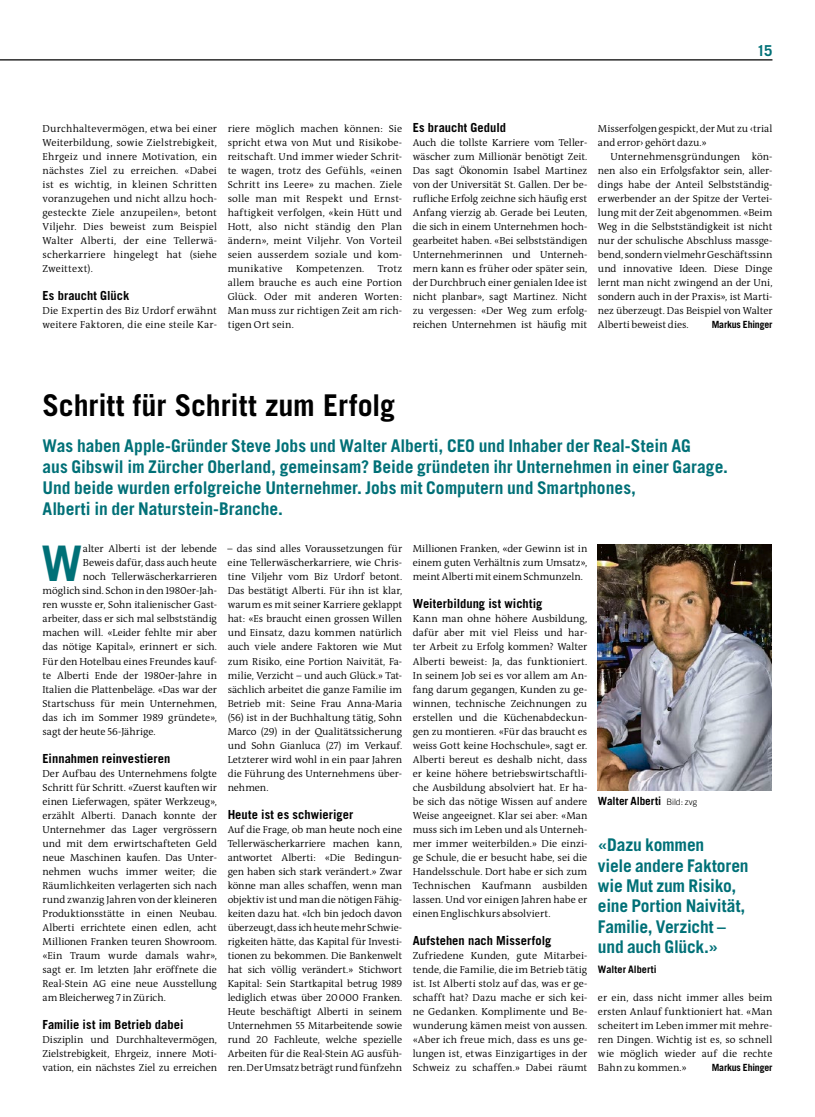
<style>
.page{position:relative;width:815px;height:1117px;background:#fff}
.page>*{position:absolute;margin:0;border:0;box-sizing:border-box;transform-origin:0 0}
.t1{font:49px "Trade Gothic Bold Two";color:#007077}
.t2{font:700 30px "Trade Gothic";letter-spacing:-.005em;color:#000}
.t3{font:700 17.5px/20.2px "Trade Gothic";letter-spacing:-.005em;color:#007077}
.t4{font:700 15px "Trade Gothic";color:#007077}
.t5{font:700 12.5px "Trade Gothic";letter-spacing:.005em;color:#000}
.t6{font:700 11.25px "Trade Gothic";color:#000}
.t7{font:300 10.25px/14px "The Antiqua B4 FN Semi";color:#000;text-align:justify}
.t8{font:700 10.25px "Trade Gothic";letter-spacing:.01em;color:#000}
.t9{font:700 9.88px "Trade Gothic";letter-spacing:-.02em;color:#000}
.s1{font-weight:300;font-size:8.75px}
</style>
<div class="page">
<hr style="left:0;top:59px;width:772px;height:1px;background:#000">
<img style="left:597px;top:544px;width:175px;height:246px">
<h3 class="t4" style="left:757px;top:41px;width:17px">15</h3>
<p class="t7" style="left:43px;top:122px;width:176px">Durchhaltevermögen, etwa bei einer Weiterbildung, sowie Zielstrebigkeit, Ehrgeiz und innere Motivation, ein nächstes Ziel zu erreichen. «Dabei ist es wichtig, in kleinen Schritten voranzugehen und nicht allzu hoch&shy;gesteckte Ziele anzupeilen», betont Viljehr. Dies beweist zum Beispiel Walter Alberti, der eine Tellerwä&shy;scherkarriere hingelegt hat (siehe Zweittext).</p>
<p class="t5" style="left:43px;top:288px;width:88px">Es braucht Glück</p>
<p class="t7" style="left:43px;top:304px;width:176px">Die Expertin des Biz Urdorf erwähnt weitere Faktoren, die eine steile Kar-</p>
<p class="t7" style="left:228px;top:122px;width:176px">riere möglich machen können: Sie spricht etwa von Mut und Risikobe&shy;reitschaft. Und immer wieder Schrit&shy;te wagen, trotz des Gefühls, «einen Schritt ins Leere» zu machen. Ziele solle man mit Respekt und Ernst&shy;haftigkeit verfolgen, «kein Hütt und Hott, also nicht ständig den Plan ändern», meint Viljehr. Von Vorteil seien ausserdem soziale und kom&shy;munikative</p>
<p class="t7" style="left:228px;top:262px;width:176px;text-indent:150px">Trotz allem brauche es auch eine Portion Glück. Oder mit anderen Worten:<br>Man muss zur richtigen Zeit am rich&shy;tigen Ort sein.</p>
<p class="t7" style="left:296px;top:262px;width:70px">Kompetenzen.</p>
<p class="t5" style="left:413px;top:120px;width:95px">Es braucht Geduld</p>
<p class="t7" style="left:413px;top:136px;width:176px">Auch die tollste Karriere vom Teller&shy;wäscher zum Millionär benötigt Zeit.<br>Das sagt Ökonomin Isabel Martinez von der Universität St. Gallen. Der be&shy;rufliche Erfolg zeichne sich häufig erst Anfang vierzig ab. Gerade bei Leuten, die sich in einem Unternehmen hoch&shy;gearbeitet haben. «Bei selbstständigen Unternehmerinnen und Unterneh&shy;mern kann es früher oder später sein, der Durchbruch einer genialen Idee ist nicht planbar», sagt Martinez. Nicht zu vergessen: «Der Weg zum erfolg&shy;reichen Unternehmen ist häufig mit</p>
<p class="t7" style="left:598px;top:122px;width:176px">Misserfolgen gespickt, der Mut zu ‹trial and error› gehört dazu.»</p>
<p class="t7" style="left:598px;top:150px;width:176px;text-indent:12px">Unternehmensgründungen kön&shy;nen also ein Erfolgsfaktor sein, aller&shy;dings habe der Anteil Selbstständig&shy;erwerbender an der Spitze der Vertei&shy;lung mit der Zeit abgenommen. «Beim Weg in die Selbstständigkeit ist nicht nur der schulische Abschluss massge&shy;bend, sondern vielmehr Geschäftssinn und innovative Ideen. Diese Dinge lernt man nicht zwingend an der Uni, sondern auch in der Praxis», ist Marti&shy;nez überzeugt. Das Beispiel von Walter Alberti beweist dies.</p>
<p class="t9" style="left:712px;top:318px;width:62px">Markus Ehinger</p>
<h2 class="t2" style="left:43px;top:387px;width:354px">Schritt für Schritt zum Erfolg</h2>
<p class="t3" style="left:43px;top:434px;width:687px;line-height:21px">Was haben Apple-Gründer Steve Jobs und Walter Alberti, CEO und Inhaber der Real-Stein AG<br>aus Gibswil im Zürcher Oberland, gemeinsam? Beide gründeten ihr Unternehmen in einer Garage.<br>Und beide wurden erfolgreiche Unternehmer. Jobs mit Computern und Smartphones,<br>Alberti in der Naturstein-Branche.</p>
<h1 class="t1" style="left:42px;top:533px;width:42px">W</h1>
<p class="t7" style="left:83px;top:542px;width:136px">alter Alberti ist der lebende</p>
<p class="t7" style="left:228px;top:542px;width:176px">– das sind alles Voraussetzungen für eine Tellerwäscherkarriere, wie Chris&shy;tine Viljehr vom Biz Urdorf betont.<br>Das bestätigt Alberti. Für ihn ist klar, warum es mit seiner Karriere geklappt hat: «Es braucht einen grossen Willen und Einsatz, dazu kommen natürlich auch viele andere Faktoren wie Mut zum Risiko, eine Portion Naivität, Fa&shy;milie, Verzicht – und auch Glück.» Tat&shy;sächlich arbeitet die ganze Familie im Betrieb mit: Seine Frau Anna-Maria (56) ist in der Buchhaltung tätig, Sohn Marco (29) in der Qualitätssicherung und Sohn Gianluca (27) im Verkauf.<br>Letzterer wird wohl in ein paar Jahren die Führung des Unternehmens über&shy;nehmen.</p>
<p class="t5" style="left:228px;top:806px;width:127px">Heute ist es schwieriger</p>
<p class="t7" style="left:228px;top:822px;width:176px">Auf die Frage, ob man heute noch eine Tellerwäscherkarriere machen kann, antwortet Alberti: «Die Bedingun&shy;gen haben sich stark verändert.» Zwar könne man alles schaffen, wenn man objektiv ist und man die nötigen Fähig&shy;keiten dazu hat. «Ich bin jedoch davon überzeugt, dass ich heute mehr Schwie&shy;rigkeiten hätte, das Kapital für Investi&shy;tionen zu bekommen. Die Bankenwelt hat sich völlig verändert.» Stichwort Kapital: Sein Startkapital betrug 1989 lediglich etwas über 20000 Franken.<br>Heute beschäftigt Alberti in seinem Unternehmen 55 Mitarbeitende sowie rund 20 Fachleute, welche spezielle Arbeiten für die Real-Stein AG ausfüh&shy;ren. Der Umsatz beträgt rund fünfzehn</p>
<p class="t7" style="left:413px;top:542px;width:176px">Millionen Franken, «der Gewinn ist in einem guten Verhältnis zum Umsatz», meint Alberti mit einem Schmunzeln.</p>
<p class="t5" style="left:413px;top:596px;width:131px">Weiterbildung ist wichtig</p>
<p class="t7" style="left:413px;top:612px;width:176px">Kann man ohne höhere Ausbildung, dafür aber mit viel Fleiss und har&shy;ter Arbeit zu Erfolg kommen? Walter Alberti beweist: Ja, das funktioniert.<br>In seinem Job sei es vor allem am An&shy;fang darum gegangen, Kunden zu ge&shy;winnen, technische Zeichnungen zu erstellen und die Küchenabdeckun&shy;gen zu montieren. «Für das braucht es weiss Gott keine Hochschule», sagt er.<br>Alberti bereut es deshalb nicht, dass er keine höhere betriebswirtschaftli&shy;che Ausbildung absolviert hat. Er ha&shy;be sich das nötige Wissen auf andere Weise angeeignet. Klar sei aber: «Man muss sich im Leben und als Unterneh&shy;mer immer weiterbilden.» Die einzi&shy;ge Schule, die er besucht habe, sei die Handelsschule. Dort habe er sich zum Technischen Kaufmann ausbilden lassen. Und vor einigen Jahren habe er einen Englischkurs absolviert.</p>
<p class="t5" style="left:413px;top:932px;width:140px">Aufstehen nach Misserfolg</p>
<p class="t7" style="left:413px;top:948px;width:176px">Zufriedene Kunden, gute Mitarbei&shy;tende, die Familie, die im Betrieb tätig ist. Ist Alberti stolz auf das, was er ge&shy;schafft hat? Dazu mache er sich kei&shy;ne Gedanken. Komplimente und Be&shy;wunderung kämen meist von aussen. «Aber ich freue mich, dass es uns ge&shy;lungen ist, etwas Einzigartiges in der Schweiz zu schaffen.» Dabei räumt</p>
<p class="t7" style="left:83px;top:556px;width:136px">Beweis dafür, dass auch heute</p>
<p class="t7" style="left:83px;top:570px;width:136px">noch Tellerwäscherkarrieren</p>
<p class="t7" style="left:43px;top:584px;width:176px">möglich sind. Schon in den 1980er-Jah-</p>
<p class="t7" style="left:43px;top:598px;width:176px">ren wusste er, Sohn italienischer Gast-</p>
<p class="t7" style="left:43px;top:612px;width:176px">arbeiter, dass er sich mal selbstständig</p>
<p class="t7" style="left:43px;top:626px;width:176px">machen will. «Leider fehlte mir aber</p>
<p class="t7" style="left:43px;top:640px;width:176px">das nötige Kapital», erinnert er sich.</p>
<p class="t7" style="left:43px;top:654px;width:176px">Für den Hotelbau eines Freundes kauf-</p>
<p class="t7" style="left:43px;top:668px;width:176px">te Alberti Ende der 1980er-Jahre in</p>
<p class="t7" style="left:43px;top:682px;width:176px">Italien die Plattenbeläge. «Das war der</p>
<p class="t7" style="left:43px;top:696px;width:176px">Startschuss für mein Unternehmen,</p>
<p class="t7" style="left:43px;top:710px;width:176px">das ich im Sommer 1989 gründete»,</p>
<p class="t7" style="left:43px;top:724px;width:115px">sagt der heute 56-Jährige.</p>
<p class="t5" style="left:43px;top:750px;width:129px">Einnahmen reinvestieren</p>
<p class="t7" style="left:43px;top:766px;width:176px">Der Aufbau des Unternehmens folgte Schritt für Schritt. «Zuerst kauften wir einen Lieferwagen, später Werkzeug», erzählt Alberti. Danach konnte der Unternehmer das Lager vergrössern und mit dem erwirtschafteten Geld neue Maschinen kaufen. Das Unter&shy;nehmen wuchs immer weiter; die Räumlichkeiten verlagerten sich nach rund zwanzig Jahren von der kleineren Produktionsstätte in einen Neubau.<br>Alberti errichtete einen edlen, acht Millionen Franken teuren Showroom. «Ein Traum wurde damals wahr», sagt er. Im letzten Jahr eröffnete die Real-Stein AG eine neue Ausstellung am Bleicherweg 7 in Zürich.</p>
<p class="t5" style="left:43px;top:1016px;width:142px">Familie ist im Betrieb dabei</p>
<p class="t7" style="left:43px;top:1032px;width:176px">Disziplin und Durchhaltevermögen, Zielstrebigkeit, Ehrgeiz, innere Moti&shy;vation, ein nächstes Ziel zu erreichen</p>
<p class="t6" style="left:598px;top:793px;width:101px">Walter Alberti <span class="s1">Bild: zvg</span></p>
<h3 class="t3" style="left:598px;top:834px;width:152px">«Dazu kommen<br>viele andere Faktoren wie Mut zum Risiko, eine Portion Naivität,<br>Familie, Verzicht – und auch Glück.»</h3>
<p class="t8" style="left:598px;top:962px;width:60px">Walter Alberti</p>
<p class="t7" style="left:598px;top:990px;width:176px">er ein, dass nicht immer alles beim ersten Anlauf funktioniert hat. «Man scheitert im Leben immer mit mehre&shy;ren Dingen. Wichtig ist es, so schnell wie möglich wieder auf die rechte Bahn zu kommen.»</p>
<p class="t9" style="left:712px;top:1060px;width:62px">Markus Ehinger</p>
</div>
